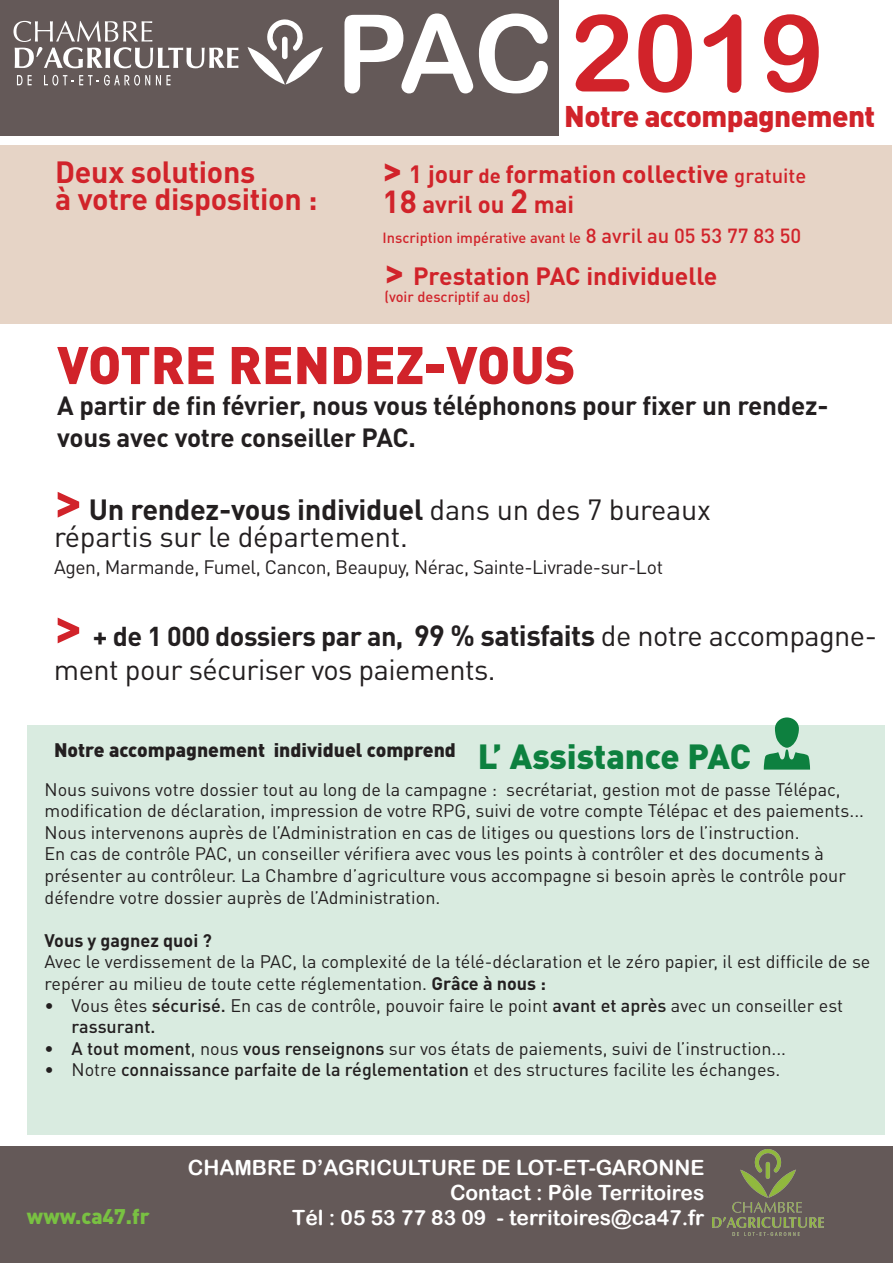
<style>
.page{position:relative;width:893px;height:1263px;background:#fff}
.page>*{position:absolute;margin:0;border:0;box-sizing:border-box;transform-origin:0 0}
.t1{font:107.1px "Arial Rounded MT Bold";color:#d1232a}
.t2{font:900 52.05px "DIN Pro";color:#d1232a}
.t3{font:700 30.3px/27px "DIN Pro";letter-spacing:-.01em;color:#d1232a}
.t4{font:900 29.55px "DIN Pro";letter-spacing:-.02em;color:#d1232a}
.t5{font:28.95px/27.3px "DIN Pro";letter-spacing:-.02em;color:#231f20}
.t6{font:700 27px "DIN Pro";letter-spacing:-.02em;color:#231f20}
.t7{font:700 26.1px/31.2px "DIN Pro";letter-spacing:-.01em;color:#231f20}
.t8{font:700 24.75px "DIN Pro";color:#d1232a}
.t9{font:700 24px "DIN Pro";color:#d1232a}
.t10{font:21px/25.2px "Arial Rounded MT Bold";color:#fff;text-align:right}
.t11{font:900 21px "DIN Pro";color:#79c142}
.t12{font:900 19.35px "DIN Pro";color:#231f20}
.t13{font:19.2px "DIN Pro";letter-spacing:-.02em;color:#231f20}
.t14{font:18px/21.6px "DIN Pro";color:#231f20}
.t15{font:700 18px "DIN Pro";color:#231f20}
.t16{font:500 14.55px "DIN Pro";color:#d1232a}
.s1{font-size:108px;color:#fff}
.s2{font-size:37.05px}
.s3{font-size:20.25px}
.s4{font-weight:500;font-size:20.25px}
.s5{font-size:31.5px}
.s6{font-size:33px}
.s7{font-weight:700;font-size:52.95px;color:#d1232a}
.s8{font-weight:700}
.s9{font-size:52.95px;color:#d1232a}
.s10{font-size:28.95px}
.s11{font-weight:400;font-size:28.95px}
.s12{font-size:34.5px;color:#0d803f}
.s13{font-weight:500}
</style>
<div class="page">
<div style="left:0;top:145px;width:891px;height:179px;background:#e6d4c6"></div>
<div style="left:0;top:1146px;width:893px;height:117px;background:#645958"></div>
<img style="left:712px;top:1149px;width:112px;height:86px">
<div style="left:0;top:0;width:558px;height:135px;background:#645958"></div>
<svg style="left:17px;top:75px;width:15px;height:10px"></svg>
<svg style="left:44px;top:75px;width:106px;height:10px"></svg>
<svg style="left:156px;top:75px;width:14px;height:10px"></svg>
<svg style="left:14px;top:21px;width:224px;height:47px"></svg>
<svg style="left:248px;top:19px;width:75px;height:66px"></svg>
<div style="left:282px;top:37px;width:6px;height:22px;background:#fff;border-radius:3px"></div>
<div style="left:27px;top:725px;width:857px;height:409px;background:#d9ebe0"></div>
<svg style="left:764px;top:717px;width:46px;height:52px"></svg>
<h3 class="t3" style="left:55px;top:157px;width:264px">Deux solutions<br>à votre disposition :</h3>
<h1 class="t1" style="left:336px;top:-10px;width:490px"><span class="s1">PAC</span> 2019</h1>
<h3 class="t4" style="left:564px;top:96px;width:312px">Notre accompagnement</h3>
<h3 class="t8" style="left:383px;top:157px;width:425px"><span class="s2">&gt;</span> 1 jour <span class="s3">de</span> formation collective <span class="s4">gratuite</span></h3>
<h3 class="t9" style="left:383px;top:188px;width:193px"><span class="s5">18</span> avril ou <span class="s6">2</span> mai</h3>
<p class="t16" style="left:383px;top:228px;width:420px">Inscription impérative avant le <span class="s3">8 avril au 05 53 77 83 50</span></p>
<h3 class="t8" style="left:384px;top:259px;width:335px"><span class="s2">&gt;</span> Prestation PAC individuelle</h3>
<p class="t16" style="left:384px;top:287px;width:148px">(voir descriptif au dos)</p>
<h2 class="t2" style="left:57px;top:330px;width:520px">VOTRE RENDEZ-VOUS</h2>
<h3 class="t7" style="left:57px;top:389px;width:773px">A partir de fin février, nous vous téléphonons pour fixer un rendez&shy;vous avec votre conseiller PAC.</h3>
<h3 class="t5" style="left:54px;top:494px;width:658px"><span class="s7">&gt;</span> <span class="s8">Un rendez-vous individuel</span> dans un des 7 bureaux répartis sur le département.</h3>
<p class="t13" style="left:54px;top:554px;width:611px">Agen, Marmande, Fumel, Cancon, Beaupuy, Nérac, Sainte-Livrade-sur-Lot</p>
<h3 class="t6" style="left:54px;top:617px;width:824px"><span class="s9">&gt;</span> + de 1 000 dossiers par an, <span class="s10">99 % satisfaits</span> <span class="s11">de notre accompagne-</span></h3>
<h3 class="t5" style="left:54px;top:655px;width:443px">ment pour sécuriser vos paiements.</h3>
<p class="t12" style="left:54px;top:737px;width:698px">Notre accompagnement individuel comprend <span class="s12">L’ Assistance PAC</span></p>
<p class="t14" style="left:45px;top:777px;width:821px">Nous suivons votre dossier tout au long de la campagne : secrétariat, gestion mot de passe Télépac, modification de déclaration, impression de votre RPG, suivi de votre compte Télépac et des paiements...<br>Nous intervenons auprès de l’Administration en cas de litiges ou questions lors de l’instruction.<br>En cas de contrôle PAC, un conseiller vérifiera avec vous les points à contrôler et des documents à présenter au contrôleur. La Chambre d’agriculture vous accompagne si besoin après le contrôle pour défendre votre dossier auprès de l’Administration.</p>
<p class="t15" style="left:45px;top:928px;width:169px">Vous y gagnez quoi ?</p>
<p class="t14" style="left:45px;top:950px;width:827px">Avec le verdissement de la PAC, la complexité de la télé-déclaration et le zéro papier, il est difficile de se repérer au milieu de toute cette réglementation. <span class="s8">Grâce à nous :</span></p>
<p class="t14" style="left:72px;top:993px;width:773px;text-indent:-27px">• Vous êtes <span class="s13">sécurisé.</span> En cas de contrôle, pouvoir faire le point <span class="s13">avant et après</span> avec un conseiller est <span class="s13">rassurant.</span></p>
<p class="t14" style="left:45px;top:1037px;width:743px"><span class="s13">• A tout moment</span>, nous <span class="s13">vous renseignons</span> sur vos états de paiements, suivi de l’instruction...</p>
<p class="t14" style="left:45px;top:1058px;width:737px">• Notre <span class="s13">connaissance parfaite de la réglementation</span> et des structures facilite les échanges.</p>
<p class="t10" style="left:188px;top:1154px;width:518px">CHAMBRE D’AGRICULTURE DE LOT-ET-GARONNE<br>Contact : Pôle Territoires</p>
<p class="t11" style="left:27px;top:1202px;width:124px">www.ca47.fr</p>
<p class="t10" style="left:292px;top:1205px;width:414px">Tél : 05 53 77 83 09 - territoires@ca47.fr</p>
</div>
